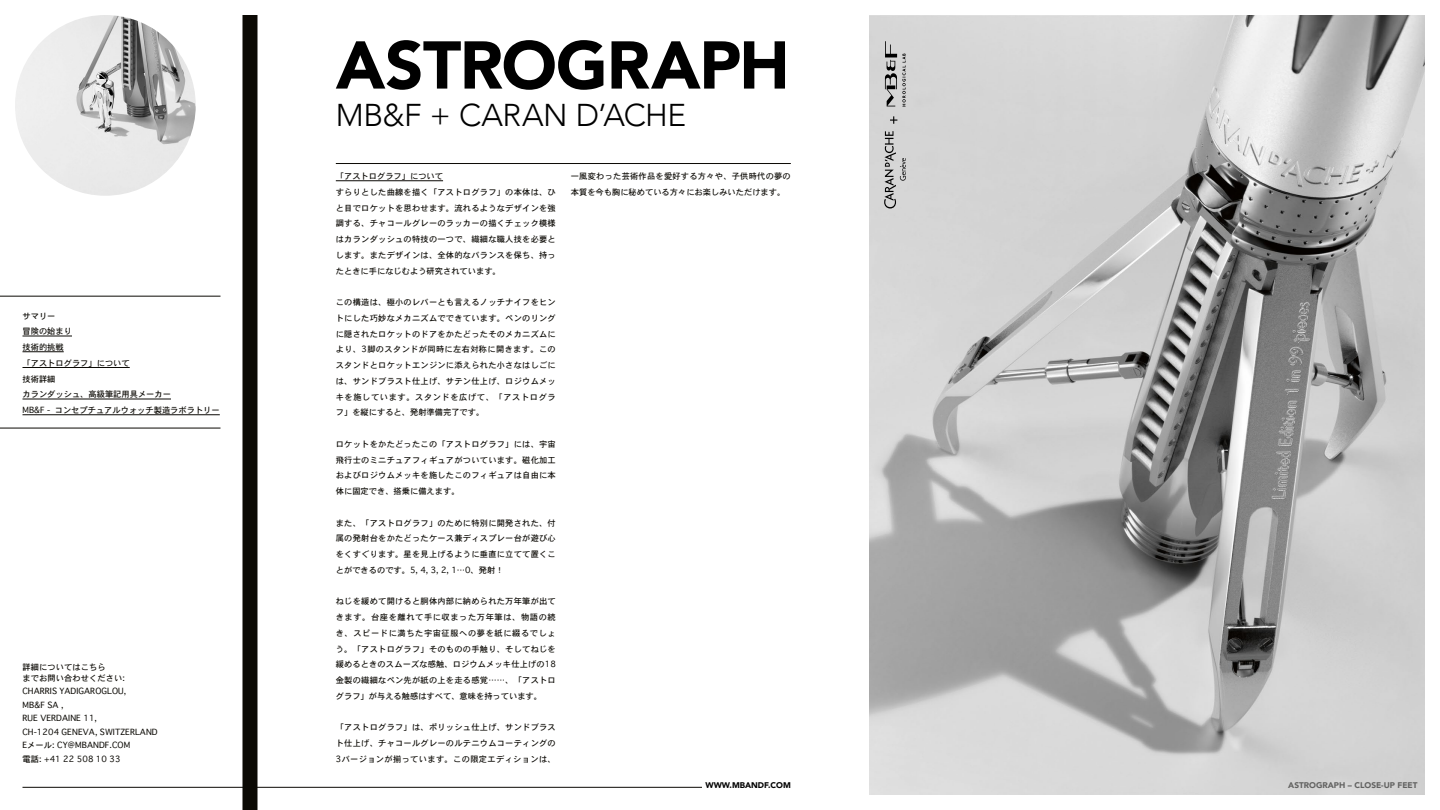
<style>
.page{position:relative;width:1440px;height:810px;background:#fff}
.page>*{position:absolute;margin:0;border:0;box-sizing:border-box;transform-origin:0 0}
.t1{font:900 66.75px "Avenir";letter-spacing:-.015em;color:#000}
.t2{font:300 31.5px "Avenir";letter-spacing:-.015em;color:#000}
.t3{font:8.25px/15.8px "Osaka";letter-spacing:.025em;color:#0b0904;text-align:justify}
.t4{font:8.25px/15.8px "Osaka";color:#0b0904}
.t5{font:900 8.25px "Avenir";color:#626261}
.t6{font:900 8.25px "Avenir";color:#000}
</style>
<div class="page">
<hr style="left:22px;top:787px;width:680px;height:1px;background:#0b0904">
<hr style="left:336px;top:163px;width:455px;height:1px;background:#0b0904">
<img style="left:15px;top:15px;width:181px;height:181px;border-radius:90px">
<div style="left:242px;top:15px;width:15px;height:795px;background:#0b0904"></div>
<hr style="left:0;top:296px;width:220px;height:1px;background:#0b0904">
<hr style="left:0;top:428px;width:220px;height:1px;background:#0b0904">
<hr style="left:22px;top:336px;width:50px;height:1px;background:#0b0904">
<hr style="left:22px;top:352px;width:42px;height:1px;background:#0b0904">
<hr style="left:22px;top:367px;width:108px;height:1px;background:#0b0904">
<hr style="left:22px;top:399px;width:149px;height:1px;background:#0b0904">
<hr style="left:22px;top:415px;width:198px;height:1px;background:#0b0904">
<img style="left:869px;top:15px;width:556px;height:780px">
<svg style="left:890px;top:116px;width:7px;height:8px"></svg>
<svg style="left:884px;top:131px;width:22px;height:77px;background:#b2b2b2"></svg>
<svg style="left:885px;top:41px;width:21px;height:66px"></svg>
<hr style="left:336px;top:181px;width:107px;height:1px;background:#0b0904">
<p class="t4" style="left:22px;top:308px;width:199px">サマリー<br>冒険の始まり<br>技術的挑戦<br>「アストログラフ」について<br>技術詳細<br>カランダッシュ、高級筆記用具メーカー<br>MB&amp;F - コンセプチュアルウォッチ製造ラボラトリー</p>
<p class="t3" style="left:22px;top:661px;width:104px;line-height:11.2px">詳細についてはこちら<br>までお問い合わせください:</p>
<p class="t3" style="left:22px;top:685px;width:137px;line-height:13.5px;text-align:left">CHARRIS YADIGAROGLOU,<br>MB&amp;F SA ,<br>RUE VERDAINE 11,<br>CH-1204 GENEVA, SWITZERLAND<br>Eメール: CY@MBANDF.COM<br>電話: +41 22 508 10 33</p>
<h1 class="t1" style="left:336px;top:8px;width:455px">ASTROGRAPH</h1>
<h2 class="t2" style="left:336px;top:97px;width:352px">MB&amp;F + CARAN D’ACHE</h2>
<p class="t3" style="left:336px;top:168px;width:222px;text-align:left">「アストログラフ」について<br>すらりとした曲線を描く「アストログラフ」の本体は、ひと目でロケットを思わせます。流れるようなデザインを強調する、チャコールグレーのラッカーの描くチェック模様はカランダッシュの特技の一つで、繊細な職人技を必要とします。またデザインは、全体的なバランスを保ち、持ったときに手になじむよう研究されています。</p>
<p class="t3" style="left:336px;top:294px;width:222px">この構造は、極小のレバーとも言えるノッチナイフをヒントにした巧妙なメカニズムでできています。ペンのリングに隠されたロケットのドアをかたどったそのメカニズムにより、3脚のスタンドが同時に左右対称に開きます。このスタンドとロケットエンジンに添えられた小さなはしごには、サンドブラスト仕上げ、サテン仕上げ、ロジウムメッキを施しています。スタンドを広げて、「アストログラフ」を縦にすると、発射準備完了です。</p>
<p class="t3" style="left:336px;top:436px;width:222px">ロケットをかたどったこの「アストログラフ」には、宇宙飛行士のミニチュアフィギュアがついています。磁化加工およびロジウムメッキを施したこのフィギュアは自由に本体に固定でき、搭乗に備えます。</p>
<p class="t3" style="left:336px;top:515px;width:222px">また、「アストログラフ」のために特別に開発された、付属の発射台をかたどったケース兼ディスプレー台が遊び心をくすぐります。星を見上げるように垂直に立てて置くことができるのです。5, 4, 3, 2, 1…0、発射！</p>
<p class="t3" style="left:336px;top:593px;width:222px">ねじを緩めて開けると胴体内部に納められた万年筆が出てきます。台座を離れて手に収まった万年筆は、物語の続き、スピードに満ちた宇宙征服への夢を紙に綴るでしょう。「アストログラフ」そのものの手触り、そしてねじを緩めるときのスムーズな感触、ロジウムメッキ仕上げの18金製の繊細なペン先が紙の上を走る感覚……、「アストログラフ」が与える触感はすべて、意味を持っています。</p>
<p class="t3" style="left:336px;top:719px;width:222px">「アストログラフ」は、ポリッシュ仕上げ、サンドブラスト仕上げ、チャコールグレーのルテニウムコーティングの3バージョンが揃っています。この限定エディションは、</p>
<p class="t4" style="left:571px;top:168px;width:222px">一風変わった芸術作品を愛好する方々や、子供時代の夢の本質を今も胸に秘めている方々にお楽しみいただけます。</p>
<p class="t6" style="left:705px;top:778px;width:87px">WWW.MBANDF.COM</p>
<p class="t5" style="left:1288px;top:778px;width:131px">ASTROGRAPH – CLOSE-UP FEET</p>
</div>
